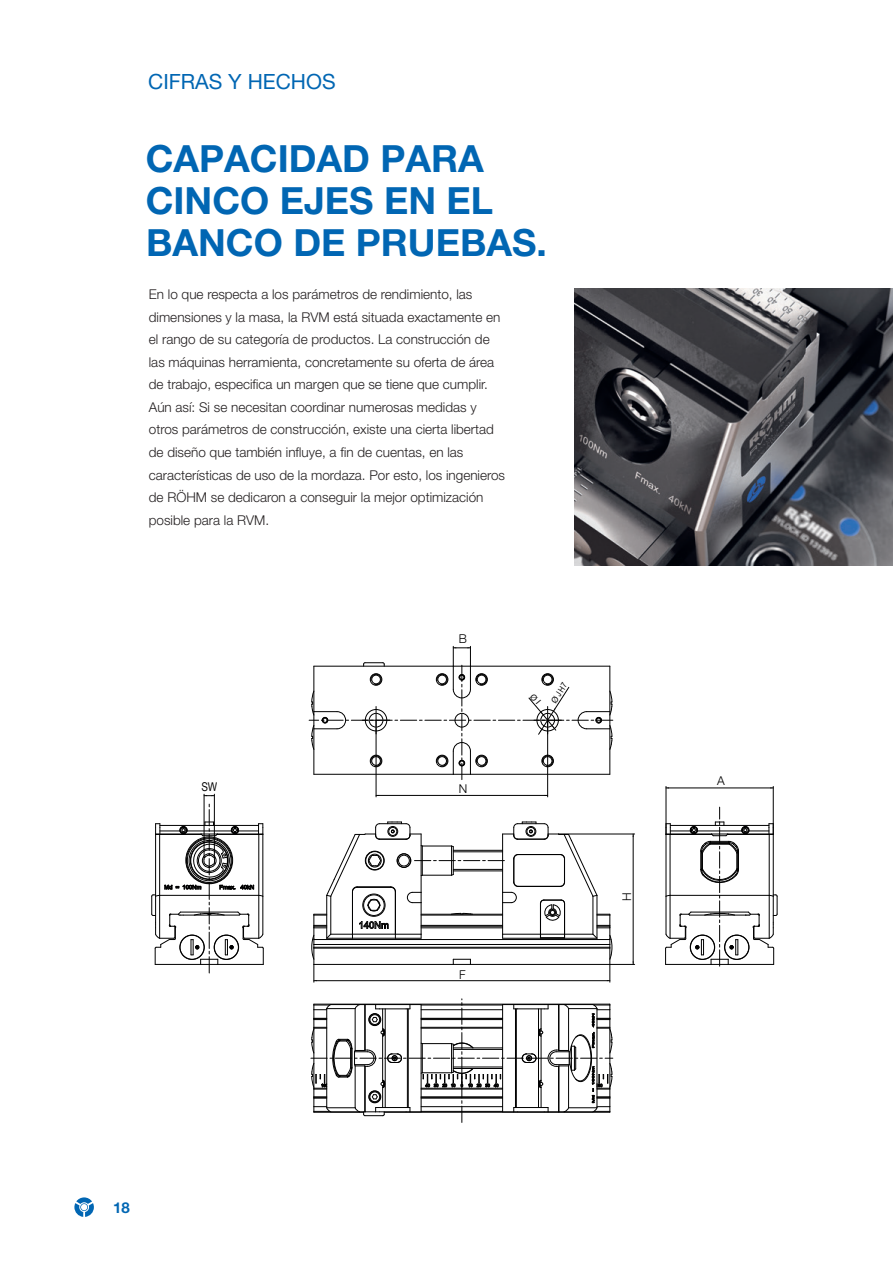
<style>
.page{position:relative;width:893px;height:1263px;background:#fff}
.page>*{position:absolute;margin:0;border:0;box-sizing:border-box;transform-origin:0 0}
.t1{font:700 37.5px/42px "Helvetica Neue LT Pro";color:#0166b3}
.t2{font:21px "Helvetica Neue LT Pro";color:#0166b3}
.t3{font:700 15px "Helvetica Neue LT Pro";color:#0166b3}
.t4{font:300 13.5px/22.5px "Helvetica Neue LT Pro";color:#231f20}
.t5{font:300 12.15px "Helvetica Neue";color:#000001}
.t6{font:12.15px "Arial Narrow";color:#000001}
.t7{font:8.55px "Arial Narrow";color:#000001}
.s1{font-family:"Helvetica Neue LT Pro"}
</style>
<div class="page">
<svg style="left:74px;top:1197px;width:20px;height:20px"></svg>
<hr style="left:376px;top:720px;width:1px;height:77px;background:#000001">
<hr style="left:547px;top:720px;width:1px;height:77px;background:#000001">
<hr style="left:376px;top:795px;width:172px;height:1px;background:#000001">
<hr style="left:204px;top:794px;width:1px;height:64px;background:#000001">
<hr style="left:214px;top:794px;width:1px;height:64px;background:#000001">
<hr style="left:666px;top:786px;width:1px;height:48px;background:#000001">
<hr style="left:773px;top:786px;width:1px;height:48px;background:#000001">
<hr style="left:666px;top:788px;width:107px;height:1px;background:#000001">
<svg style="left:151px;top:804px;width:113px;height:169px"></svg>
<svg style="left:665px;top:807px;width:113px;height:159px"></svg>
<svg style="left:311px;top:822px;width:324px;height:160px"></svg>
<div style="left:397px;top:854px;width:14px;height:13px;border:1px solid #000001;border-radius:50%"></div>
<div style="left:398px;top:855px;width:12px;height:11px;border:1px solid #000001;border-radius:50%"></div>
<svg style="left:311px;top:999px;width:302px;height:123px"></svg>
<img style="left:575px;top:288px;width:318px;height:278px">
<svg style="left:309px;top:646px;width:304px;height:134px"></svg>
<h2 class="t2" style="left:148px;top:69px;width:189px">CIFRAS Y HECHOS</h2>
<h1 class="t1" style="left:146px;top:137px;width:403px">CAPACIDAD PARA<br>CINCO EJES EN EL<br>BANCO DE PRUEBAS.</h1>
<p class="t4" style="left:149px;top:283px;width:358px">En lo que respecta a los parámetros de rendimiento, las dimensiones y la masa, la RVM está situada exactamente en el rango de su categoría de productos. La construcción de las máquinas herramienta, concretamente su oferta de área de trabajo, especifica un margen que se tiene que cumplir.<br>Aún así: Si se necesitan coordinar numerosas medidas y otros parámetros de construcción, existe una cierta libertad de diseño que también influye, a fin de cuentas, en las características de uso de la mordaza. Por esto, los ingenieros de RÖHM se dedicaron a conseguir la mejor optimización posible para la RVM.</p>
<p class="t6" style="left:201px;top:778px;width:17px">SW</p>
<p class="t5" style="left:459px;top:628px;width:10px">B</p>
<p class="t5" style="left:459px;top:779px;width:10px">N</p>
<p class="t5" style="left:459px;top:964px;width:8px">F</p>
<p class="t7" style="left:548px;top:699px;width:24px;rotate:-57deg"><span class="s1">Ø</span>J H7</p>
<p class="t5" style="left:617px;top:901px;width:10px;rotate:-90deg">H</p>
<p class="t5" style="left:717px;top:770px;width:9px">A</p>
<p class="t3" style="left:113px;top:1198px;width:18px">18</p>
</div>
